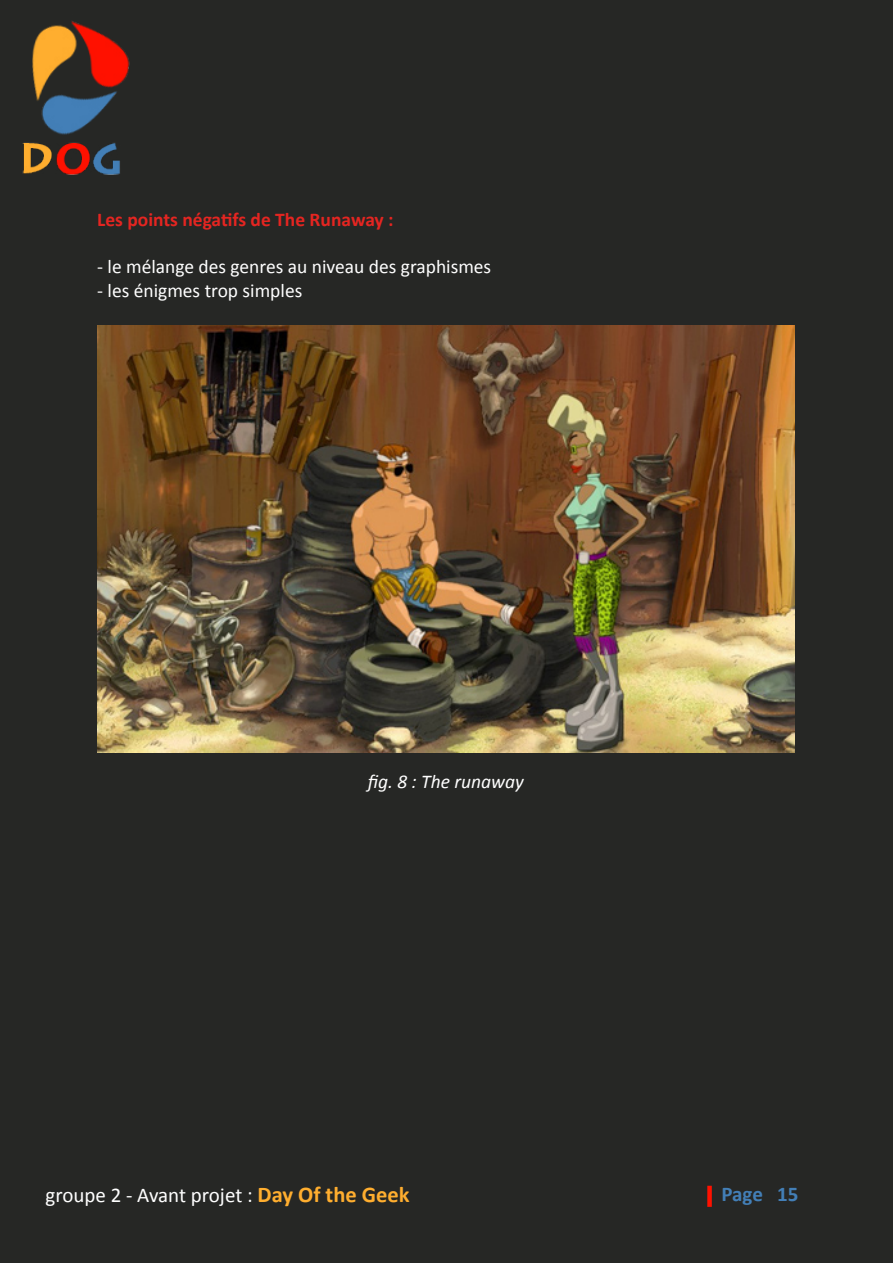
<style>
.page{position:relative;width:893px;height:1263px;background:#262725}
.page>*{position:absolute;margin:0;border:0;box-sizing:border-box;transform-origin:0 0}
.t1{font:21px "Calibri";color:#fff}
.t2{font:700 21px "Calibri";letter-spacing:-.005em;color:#437fb7}
.t3{font:19.5px "Calibri";color:#fff}
.t4{font:700 19.5px "Calibri";color:#e42521}
.t5{font:italic 19.5px "Calibri";color:#fff}
.s1{font-weight:700;font-size:22.5px;color:#ffae2f}
</style>
<div class="page">
<img style="left:22px;top:21px;width:108px;height:154px">
<div style="left:707px;top:1186px;width:5px;height:21px;background:#f10"></div>
<img style="left:97px;top:325px;width:697px;height:427px">
<p class="t4" style="left:97px;top:208px;width:298px">Les points négatifs de The Runaway :</p>
<p class="t3" style="left:97px;top:255px;width:396px">- le mélange des genres au niveau des graphismes</p>
<p class="t3" style="left:97px;top:278px;width:207px">- les énigmes trop simples</p>
<p class="t5" style="left:368px;top:769px;width:158px">fig. 8 : The runaway</p>
<p class="t1" style="left:45px;top:1182px;width:366px">groupe 2 - Avant projet : <span class="s1">Day Of the Geek</span></p>
<p class="t2" style="left:721px;top:1181px;width:77px">Page 15</p>
</div>
